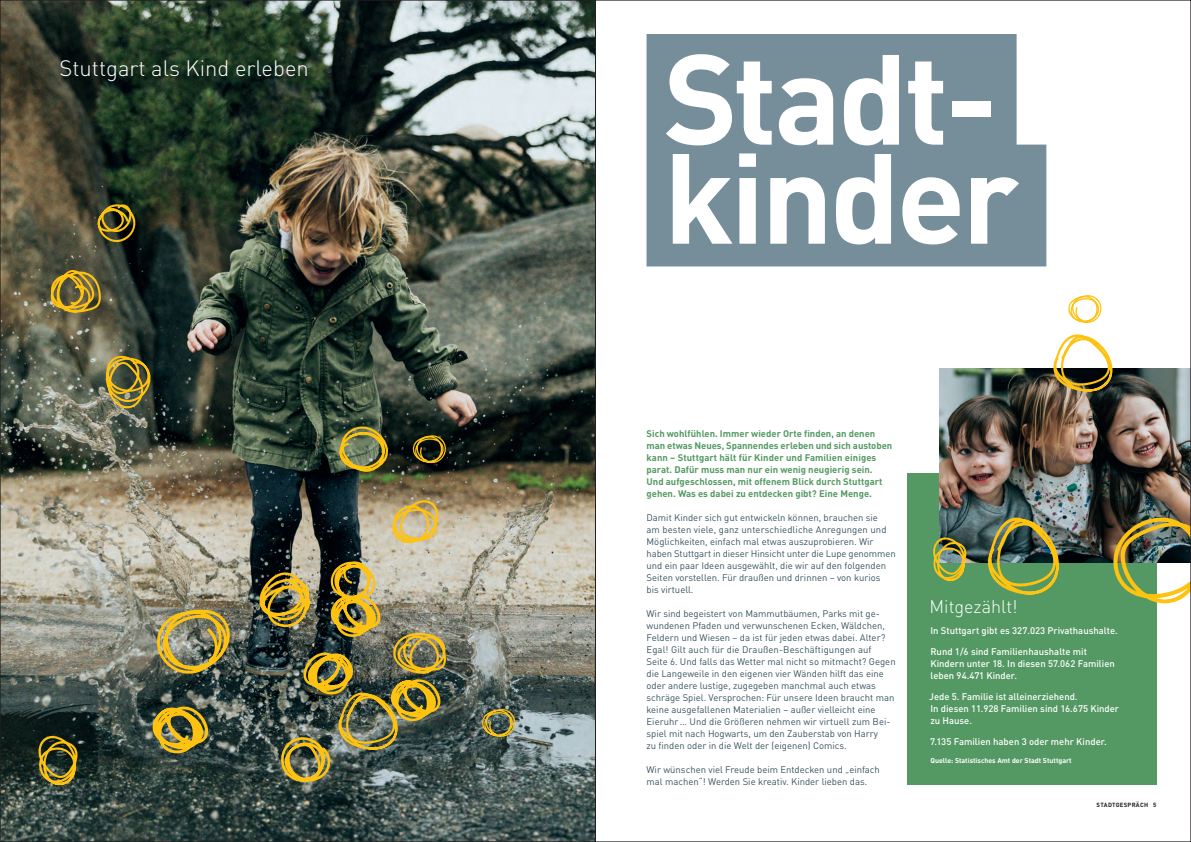
<style>
.page{position:relative;width:1191px;height:842px;background:#fff}
.page>*{position:absolute;margin:0;border:0;box-sizing:border-box;transform-origin:0 0}
.t1{font:700 126px/99px "DIN Pro";letter-spacing:-.03em;color:#fff}
.t2{font:300 22px "DIN Pro";color:#fff}
.t3{font:300 18px "DIN Pro";color:#fff}
.t4{font:9.5px/12px "DIN Pro";color:#375360}
.t5{font:700 9.5px/12px "DIN Pro";color:#549963}
.t6{font:500 9.5px/12px "DIN Pro";color:#fff}
.t7{font:700 7px "DIN Pro";color:#fff}
.t8{font:700 6px "DIN Pro";letter-spacing:.05em;color:#231f20}
</style>
<div class="page">
<img style="left:2px;top:2px;width:593px;height:838px">
<div style="left:646px;top:34px;width:400px;height:232px;background:#758e9a"></div>
<div style="left:907px;top:473px;width:250px;height:312px;background:#549963"></div>
<img style="left:939px;top:369px;width:250px;height:194px">
<svg style="left:391px;top:499px;width:48px;height:47px"></svg>
<svg style="left:37px;top:734px;width:44px;height:53px"></svg>
<svg style="left:339px;top:424px;width:53px;height:50px"></svg>
<img style="left:152px;top:608px;width:78px;height:68px">
<svg style="left:104px;top:355px;width:50px;height:54px"></svg>
<svg style="left:49px;top:267px;width:52px;height:47px"></svg>
<svg style="left:96px;top:202px;width:41px;height:42px"></svg>
<img style="left:146px;top:704px;width:65px;height:52px">
<img style="left:258px;top:560px;width:189px;height:226px">
<svg style="left:481px;top:708px;width:37px;height:30px"></svg>
<svg style="left:412px;top:435px;width:37px;height:29px"></svg>
<svg style="left:1068px;top:295px;width:34px;height:28px"></svg>
<img style="left:1110px;top:515px;width:79px;height:89px">
<svg style="left:1051px;top:334px;width:63px;height:59px"></svg>
<img style="left:986px;top:516px;width:75px;height:79px">
<svg style="left:933px;top:536px;width:36px;height:46px"></svg>
<hr style="left:595px;top:0;width:1px;height:842px;background:#231f20">
<h2 class="t2" style="left:60px;top:51px;width:251px">Stuttgart als Kind erleben</h2>
<h1 class="t1" style="left:663px;top:44px;width:357px">Stadt&shy;kinder</h1>
<p class="t5" style="left:646px;top:427px;width:247px">Sich wohlfühlen. Immer wieder Orte finden, an denen man etwas Neues, Spannendes erleben und sich austoben kann – Stuttgart hält für Kinder und Familien einiges parat. Dafür muss man nur ein wenig neugierig sein.<br>Und aufgeschlossen, mit offenem Blick durch Stuttgart gehen. Was es dabei zu entdecken gibt? Eine Menge.</p>
<p class="t4" style="left:646px;top:511px;width:251px">Damit Kinder sich gut entwickeln können, brauchen sie<br>am besten viele, ganz unterschiedliche Anregungen und Möglichkeiten, einfach mal etwas auszuprobieren. Wir haben Stuttgart in dieser Hinsicht unter die Lupe genommen und ein paar Ideen ausgewählt, die wir auf den folgenden Seiten vorstellen. Für draußen und drinnen – von kurios<br>bis virtuell.</p>
<p class="t4" style="left:646px;top:607px;width:251px">Wir sind begeistert von Mammutbäumen, Parks mit ge&shy;wundenen Pfaden und verwunschenen Ecken, Wäldchen, Feldern und Wiesen – da ist für jeden etwas dabei. Alter?<br>Egal! Gilt auch für die Draußen-Beschäftigungen auf<br>Seite 6. Und falls das Wetter mal nicht so mitmacht? Gegen die Langeweile in den eigenen vier Wänden hilft das eine oder andere lustige, zugegeben manchmal auch etwas schräge Spiel. Versprochen: Für unsere Ideen braucht man keine ausgefallenen Materialien – außer vielleicht eine Eieruhr… Und die Größeren nehmen wir virtuell zum Bei&shy;spiel mit nach Hogwarts, um den Zauberstab von Harry<br>zu finden oder in die Welt der (eigenen) Comics.</p>
<p class="t4" style="left:646px;top:763px;width:235px">Wir wünschen viel Freude beim Entdecken und „einfach mal machen“! Werden Sie kreativ. Kinder lieben das.</p>
<h3 class="t3" style="left:929px;top:592px;width:90px">Mitgezählt!</h3>
<p class="t6" style="left:930px;top:623px;width:189px">In Stuttgart gibt es 327.023 Privathaushalte.</p>
<p class="t6" style="left:930px;top:644px;width:186px">Rund 1/6 sind Familienhaushalte mit<br>Kindern unter 18. In diesen 57.062 Familien leben 94.471 Kinder.</p>
<p class="t6" style="left:929px;top:689px;width:191px">Jede 5. Familie ist alleinerziehend.<br>In diesen 11.928 Familien sind 16.675 Kinder zu Hause.</p>
<p class="t6" style="left:930px;top:734px;width:178px">7.135 Familien haben 3 oder mehr Kinder.</p>
<p class="t7" style="left:930px;top:755px;width:143px">Quelle: Statistisches Amt der Stadt Stuttgart</p>
<p class="t8" style="left:1096px;top:801px;width:61px">STADTGESPRÄCH 5</p>
</div>
